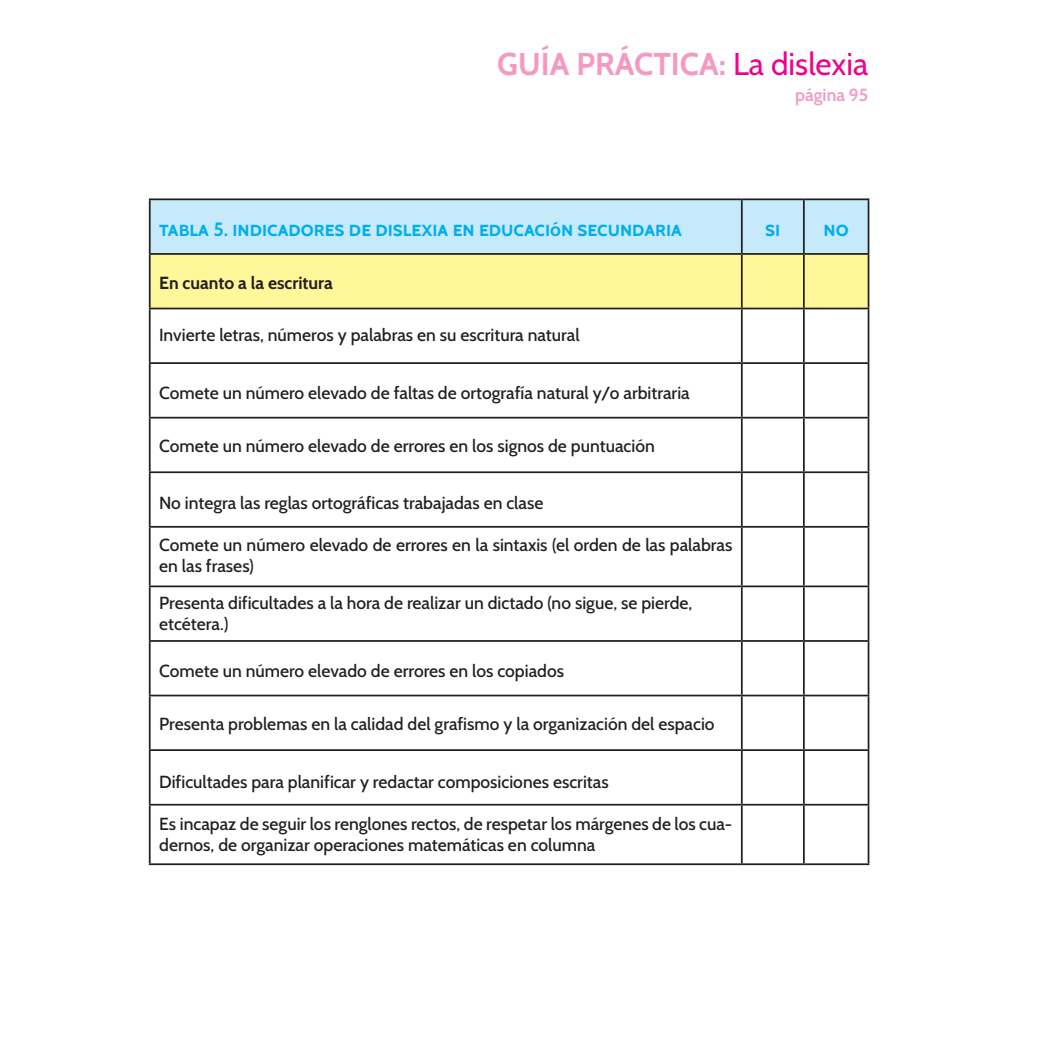
<style>
.page{position:relative;width:1042px;height:1042px;background:#fff}
.page>*{position:absolute;margin:0;border:0;box-sizing:border-box;transform-origin:0 0}
.t1{font:700 31.5px "Cabin";color:#f499c2}
.t2{font:700 19.25px "Cabin";color:#00aeef}
.t3{font:500 17.5px/21px "Cabin";color:#231f20}
.t4{font:700 17.5px "Cabin";color:#231f20}
.t5{font:600 17.5px "Cabin";color:#f499c2}
.s1{font-weight:400;color:#ed028c}
</style>
<div class="page">
<svg style="left:151px;top:200px;width:716px;height:108px;background:#e1efc8"></svg>
<svg style="left:151px;top:309px;width:716px;height:554px"></svg>
<hr style="left:149px;top:253px;width:593px;height:2px;background:#231f20">
<hr style="left:741px;top:200px;width:1px;height:53px;background:#231f20">
<hr style="left:742px;top:253px;width:62px;height:2px;background:#231f20">
<hr style="left:803px;top:200px;width:2px;height:53px;background:#231f20">
<hr style="left:804px;top:253px;width:65px;height:2px;background:#231f20">
<hr style="left:149px;top:198px;width:593px;height:2px;background:#231f20">
<hr style="left:149px;top:200px;width:2px;height:53px;background:#231f20">
<hr style="left:742px;top:198px;width:62px;height:2px;background:#231f20">
<hr style="left:804px;top:198px;width:65px;height:2px;background:#231f20">
<hr style="left:867px;top:200px;width:2px;height:53px;background:#231f20">
<hr style="left:149px;top:255px;width:2px;height:53px;background:#231f20">
<hr style="left:867px;top:255px;width:2px;height:53px;background:#231f20">
<hr style="left:149px;top:309px;width:2px;height:53px;background:#231f20">
<hr style="left:867px;top:309px;width:2px;height:53px;background:#231f20">
<hr style="left:149px;top:364px;width:2px;height:53px;background:#231f20">
<hr style="left:867px;top:364px;width:2px;height:53px;background:#231f20">
<hr style="left:149px;top:418px;width:2px;height:53px;background:#231f20">
<hr style="left:867px;top:418px;width:2px;height:53px;background:#231f20">
<hr style="left:149px;top:473px;width:2px;height:53px;background:#231f20">
<hr style="left:867px;top:473px;width:2px;height:53px;background:#231f20">
<hr style="left:149px;top:528px;width:2px;height:57px;background:#231f20">
<hr style="left:867px;top:528px;width:2px;height:57px;background:#231f20">
<hr style="left:149px;top:587px;width:2px;height:53px;background:#231f20">
<hr style="left:867px;top:587px;width:2px;height:53px;background:#231f20">
<hr style="left:149px;top:642px;width:2px;height:52px;background:#231f20">
<hr style="left:867px;top:642px;width:2px;height:52px;background:#231f20">
<hr style="left:149px;top:696px;width:2px;height:53px;background:#231f20">
<hr style="left:867px;top:696px;width:2px;height:53px;background:#231f20">
<hr style="left:149px;top:751px;width:2px;height:53px;background:#231f20">
<hr style="left:867px;top:751px;width:2px;height:53px;background:#231f20">
<hr style="left:149px;top:805px;width:2px;height:58px;background:#231f20">
<hr style="left:867px;top:805px;width:2px;height:58px;background:#231f20">
<hr style="left:149px;top:863px;width:593px;height:2px;background:#231f20">
<hr style="left:742px;top:863px;width:62px;height:2px;background:#231f20">
<hr style="left:804px;top:863px;width:65px;height:2px;background:#231f20">
<hr style="left:741px;top:255px;width:1px;height:53px;background:#231f20">
<hr style="left:803px;top:255px;width:2px;height:53px;background:#231f20">
<hr style="left:149px;top:308px;width:593px;height:1px;background:#231f20">
<hr style="left:742px;top:308px;width:62px;height:1px;background:#231f20">
<hr style="left:741px;top:309px;width:1px;height:53px;background:#231f20">
<hr style="left:804px;top:308px;width:65px;height:1px;background:#231f20">
<hr style="left:803px;top:309px;width:2px;height:53px;background:#231f20">
<hr style="left:149px;top:362px;width:593px;height:2px;background:#231f20">
<hr style="left:742px;top:362px;width:62px;height:2px;background:#231f20">
<hr style="left:741px;top:364px;width:1px;height:53px;background:#231f20">
<hr style="left:804px;top:362px;width:65px;height:2px;background:#231f20">
<hr style="left:803px;top:364px;width:2px;height:53px;background:#231f20">
<hr style="left:149px;top:417px;width:593px;height:1px;background:#231f20">
<hr style="left:742px;top:417px;width:62px;height:1px;background:#231f20">
<hr style="left:741px;top:418px;width:1px;height:53px;background:#231f20">
<hr style="left:804px;top:417px;width:65px;height:1px;background:#231f20">
<hr style="left:803px;top:418px;width:2px;height:53px;background:#231f20">
<hr style="left:149px;top:471px;width:593px;height:2px;background:#231f20">
<hr style="left:742px;top:471px;width:62px;height:2px;background:#231f20">
<hr style="left:741px;top:473px;width:1px;height:53px;background:#231f20">
<hr style="left:804px;top:471px;width:65px;height:2px;background:#231f20">
<hr style="left:803px;top:473px;width:2px;height:53px;background:#231f20">
<hr style="left:149px;top:526px;width:593px;height:2px;background:#231f20">
<hr style="left:742px;top:526px;width:62px;height:2px;background:#231f20">
<hr style="left:741px;top:528px;width:1px;height:57px;background:#231f20">
<hr style="left:804px;top:526px;width:65px;height:2px;background:#231f20">
<hr style="left:803px;top:528px;width:2px;height:57px;background:#231f20">
<hr style="left:149px;top:585px;width:593px;height:2px;background:#231f20">
<hr style="left:742px;top:585px;width:62px;height:2px;background:#231f20">
<hr style="left:741px;top:587px;width:1px;height:53px;background:#231f20">
<hr style="left:804px;top:585px;width:65px;height:2px;background:#231f20">
<hr style="left:803px;top:587px;width:2px;height:53px;background:#231f20">
<hr style="left:149px;top:640px;width:593px;height:2px;background:#231f20">
<hr style="left:742px;top:640px;width:62px;height:2px;background:#231f20">
<hr style="left:741px;top:642px;width:1px;height:52px;background:#231f20">
<hr style="left:804px;top:640px;width:65px;height:2px;background:#231f20">
<hr style="left:803px;top:642px;width:2px;height:52px;background:#231f20">
<hr style="left:149px;top:694px;width:593px;height:2px;background:#231f20">
<hr style="left:742px;top:694px;width:62px;height:2px;background:#231f20">
<hr style="left:741px;top:696px;width:1px;height:53px;background:#231f20">
<hr style="left:804px;top:694px;width:65px;height:2px;background:#231f20">
<hr style="left:803px;top:696px;width:2px;height:53px;background:#231f20">
<hr style="left:149px;top:749px;width:593px;height:2px;background:#231f20">
<hr style="left:742px;top:749px;width:62px;height:2px;background:#231f20">
<hr style="left:741px;top:751px;width:1px;height:53px;background:#231f20">
<hr style="left:804px;top:749px;width:65px;height:2px;background:#231f20">
<hr style="left:803px;top:751px;width:2px;height:53px;background:#231f20">
<hr style="left:149px;top:804px;width:593px;height:1px;background:#231f20">
<hr style="left:742px;top:804px;width:62px;height:1px;background:#231f20">
<hr style="left:741px;top:805px;width:1px;height:58px;background:#231f20">
<hr style="left:804px;top:804px;width:65px;height:1px;background:#231f20">
<hr style="left:803px;top:805px;width:2px;height:58px;background:#231f20">
<h1 class="t1" style="left:497px;top:45px;width:372px">GUÍA PRÁCTICA: <span class="s1">La dislexia</span></h1>
<p class="t5" style="left:795px;top:84px;width:75px">página 95</p>
<p class="t2" style="left:159px;top:217px;width:524px">tabla 5. indicadores de dislexia en educación secundaria</p>
<p class="t2" style="left:765px;top:217px;width:17px">si</p>
<p class="t2" style="left:823px;top:217px;width:27px">no</p>
<p class="t4" style="left:159px;top:272px;width:175px">En cuanto a la escritura</p>
<p class="t3" style="left:159px;top:325px;width:422px">Invierte letras, números y palabras en su escritura natural</p>
<p class="t3" style="left:159px;top:382px;width:532px">Comete un número elevado de faltas de ortografía natural y/o arbitraria</p>
<p class="t3" style="left:159px;top:435px;width:497px">Comete un número elevado de errores en los signos de puntuación</p>
<p class="t3" style="left:159px;top:493px;width:386px">No integra las reglas ortográficas trabajadas en clase</p>
<p class="t3" style="left:159px;top:535px;width:575px">Comete un número elevado de errores en la sintaxis (el orden de las palabras en las frases)</p>
<p class="t3" style="left:159px;top:592px;width:535px">Presenta dificultades a la hora de realizar un dictado (no sigue, se pierde, etcétera.)</p>
<p class="t3" style="left:159px;top:661px;width:406px">Comete un número elevado de errores en los copiados</p>
<p class="t3" style="left:159px;top:713px;width:557px">Presenta problemas en la calidad del grafismo y la organización del espacio</p>
<p class="t3" style="left:159px;top:771px;width:451px">Dificultades para planificar y redactar composiciones escritas</p>
<p class="t3" style="left:159px;top:813px;width:575px">Es incapaz de seguir los renglones rectos, de respetar los márgenes de los cua&shy;dernos, de organizar operaciones matemáticas en columna</p>
</div>
